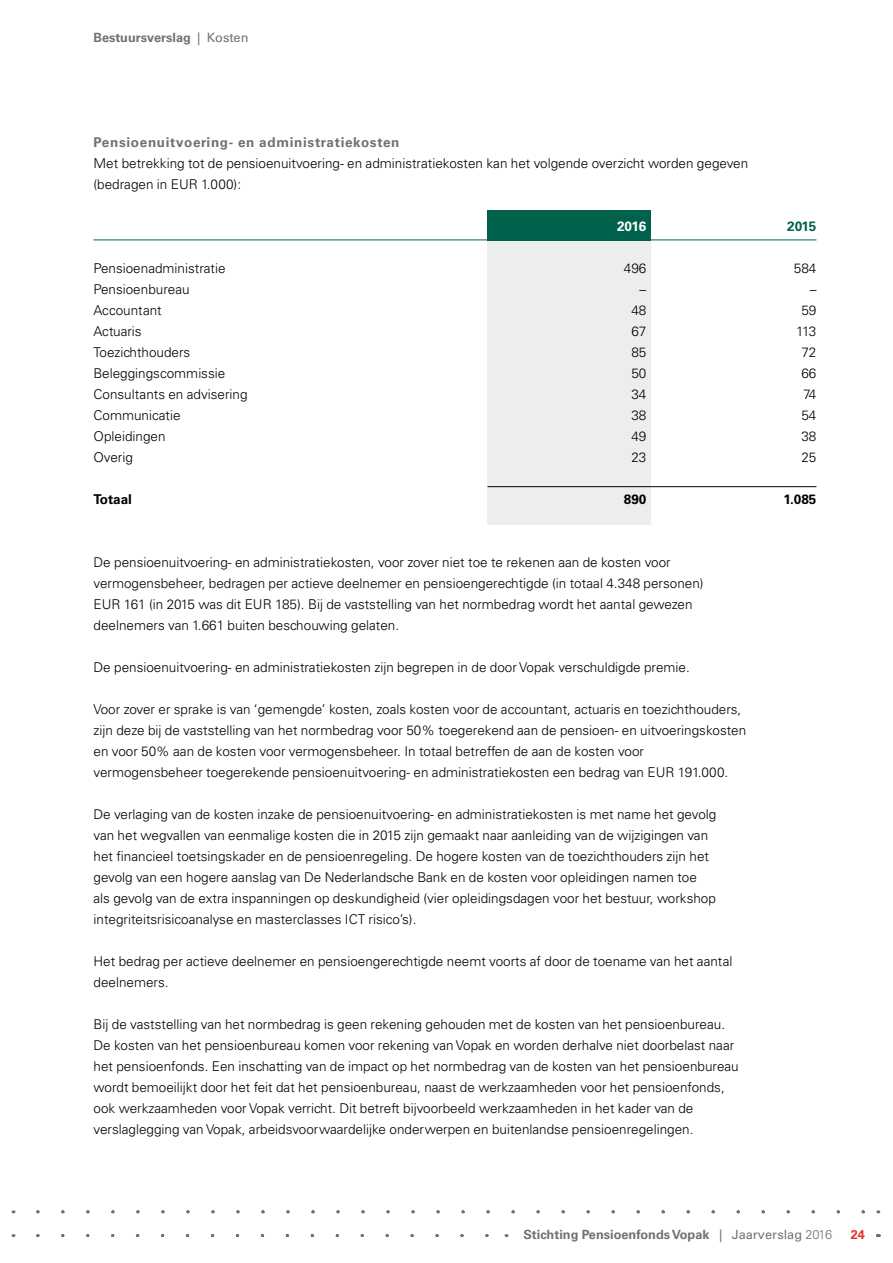
<style>
.page{position:relative;width:893px;height:1263px;background:#fff}
.page>*{position:absolute;margin:0;border:0;box-sizing:border-box;transform-origin:0 0}
.t1{font:300 13.5px/21px "Univers LT Std";color:#000}
.t2{font:700 13.5px "Univers LT Std";letter-spacing:.05em;color:#707172}
.t3{font:700 13.5px "Univers LT Std";color:#000}
.t4{font:700 13.5px "Univers LT Std";color:#fff}
.t5{font:700 13.5px "Univers LT Std";color:#00624d}
.t6{font:700 12.75px "Univers LT Std";color:#707172}
.t7{font:700 12.75px "Univers LT Std";color:#e4312b}
.s1{font-weight:400}
.s2{font-weight:300}
</style>
<div class="page">
<svg style="left:37px;top:1210px;width:842px;height:3px"></svg>
<svg style="left:37px;top:1234px;width:470px;height:3px"></svg>
<div style="left:487px;top:210px;width:164px;height:315px;background:#eceded"></div>
<div style="left:487px;top:210px;width:164px;height:30px;background:#00624d"></div>
<hr style="left:94px;top:240px;width:722px;height:1px;background:#00624d">
<hr style="left:487px;top:486px;width:329px;height:1px;background:#000">
<p class="t6" style="left:94px;top:30px;width:156px">Bestuursverslag <span class="s1">| Kosten</span></p>
<p class="t2" style="left:94px;top:134px;width:307px">Pensioenuitvoering- en administratiekosten</p>
<p class="t1" style="left:94px;top:153px;width:656px">Met betrekking tot de pensioenuitvoering- en administratiekosten kan het volgende overzicht worden gegeven (bedragen in EUR 1.000):</p>
<p class="t4" style="left:617px;top:218px;width:31px">2016</p>
<p class="t5" style="left:787px;top:218px;width:31px">2015</p>
<p class="t1" style="left:94px;top:258px;width:134px">Pensioenadministratie</p>
<p class="t1" style="left:624px;top:258px;width:24px">496</p>
<p class="t1" style="left:794px;top:258px;width:24px">584</p>
<p class="t1" style="left:94px;top:279px;width:98px">Pensioenbureau</p>
<p class="t1" style="left:640px;top:279px;width:8px">–</p>
<p class="t1" style="left:810px;top:279px;width:8px">–</p>
<p class="t1" style="left:94px;top:300px;width:70px">Accountant</p>
<p class="t1" style="left:631px;top:300px;width:17px">48</p>
<p class="t1" style="left:801px;top:300px;width:17px">59</p>
<p class="t1" style="left:94px;top:321px;width:50px">Actuaris</p>
<p class="t1" style="left:631px;top:321px;width:17px">67</p>
<p class="t1" style="left:796px;top:321px;width:22px">113</p>
<p class="t1" style="left:94px;top:342px;width:98px">Toezichthouders</p>
<p class="t1" style="left:631px;top:342px;width:17px">85</p>
<p class="t1" style="left:801px;top:342px;width:17px">72</p>
<p class="t1" style="left:94px;top:363px;width:133px">Beleggingscommissie</p>
<p class="t1" style="left:631px;top:363px;width:17px">50</p>
<p class="t1" style="left:801px;top:363px;width:17px">66</p>
<p class="t1" style="left:94px;top:384px;width:156px">Consultants en advisering</p>
<p class="t1" style="left:631px;top:384px;width:17px">34</p>
<p class="t1" style="left:803px;top:384px;width:15px">74</p>
<p class="t1" style="left:94px;top:405px;width:89px">Communicatie</p>
<p class="t1" style="left:631px;top:405px;width:17px">38</p>
<p class="t1" style="left:801px;top:405px;width:17px">54</p>
<p class="t1" style="left:94px;top:426px;width:74px">Opleidingen</p>
<p class="t1" style="left:631px;top:426px;width:17px">49</p>
<p class="t1" style="left:801px;top:426px;width:17px">38</p>
<p class="t1" style="left:94px;top:447px;width:41px">Overig</p>
<p class="t1" style="left:631px;top:447px;width:17px">23</p>
<p class="t1" style="left:801px;top:447px;width:17px">25</p>
<p class="t3" style="left:94px;top:491px;width:40px">Totaal</p>
<p class="t3" style="left:624px;top:491px;width:24px">890</p>
<p class="t3" style="left:783px;top:491px;width:35px">1.085</p>
<p class="t1" style="left:94px;top:552px;width:612px">De pensioenuitvoering- en administratiekosten, voor zover niet toe te rekenen aan de kosten voor vermogensbeheer, bedragen per actieve deelnemer en pensioengerechtigde (in totaal 4.348 personen)<br>EUR 161 (in 2015 was dit EUR 185). Bij de vaststelling van het normbedrag wordt het aantal gewezen deelnemers van 1.661 buiten beschouwing gelaten.</p>
<p class="t1" style="left:94px;top:657px;width:598px">De pensioenuitvoering- en administratiekosten zijn begrepen in de door Vopak verschuldigde premie.</p>
<p class="t1" style="left:94px;top:699px;width:654px">Voor zover er sprake is van ‘gemengde’ kosten, zoals kosten voor de accountant, actuaris en toezichthouders, zijn deze bij de vaststelling van het normbedrag voor 50% toegerekend aan de pensioen- en uitvoeringskosten en voor 50% aan de kosten voor vermogensbeheer. In totaal betreffen de aan de kosten voor vermogensbeheer toegerekende pensioenuitvoering- en administratiekosten een bedrag van EUR 191.000.</p>
<p class="t1" style="left:94px;top:804px;width:624px">De verlaging van de kosten inzake de pensioenuitvoering- en administratiekosten is met name het gevolg van het wegvallen van eenmalige kosten die in 2015 zijn gemaakt naar aanleiding van de wijzigingen van het financieel toetsingskader en de pensioenregeling. De hogere kosten van de toezichthouders zijn het gevolg van een hogere aanslag van De Nederlandsche Bank en de kosten voor opleidingen namen toe als gevolg van de extra inspanningen op deskundigheid (vier opleidingsdagen voor het bestuur, workshop integriteitsrisicoanalyse en masterclasses ICT risico’s).</p>
<p class="t1" style="left:94px;top:951px;width:640px">Het bedrag per actieve deelnemer en pensioengerechtigde neemt voorts af door de toename van het aantal deelnemers.</p>
<p class="t1" style="left:94px;top:1014px;width:647px">Bij de vaststelling van het normbedrag is geen rekening gehouden met de kosten van het pensioenbureau.<br>De kosten van het pensioenbureau komen voor rekening van Vopak en worden derhalve niet doorbelast naar het pensioenfonds. Een inschatting van de impact op het normbedrag van de kosten van het pensioenbureau wordt bemoeilijkt door het feit dat het pensioenbureau, naast de werkzaamheden voor het pensioenfonds, ook werkzaamheden voor Vopak verricht. Dit betreft bijvoorbeeld werkzaamheden in het kader van de verslaglegging van Vopak, arbeidsvoorwaardelijke onderwerpen en buitenlandse pensioenregelingen.</p>
<p class="t6" style="left:523px;top:1227px;width:310px">Stichting Pensioenfonds Vopak <span class="s1">| Jaarverslag</span> <span class="s2">2016</span></p>
<p class="t7" style="left:851px;top:1227px;width:16px">24</p>
</div>
